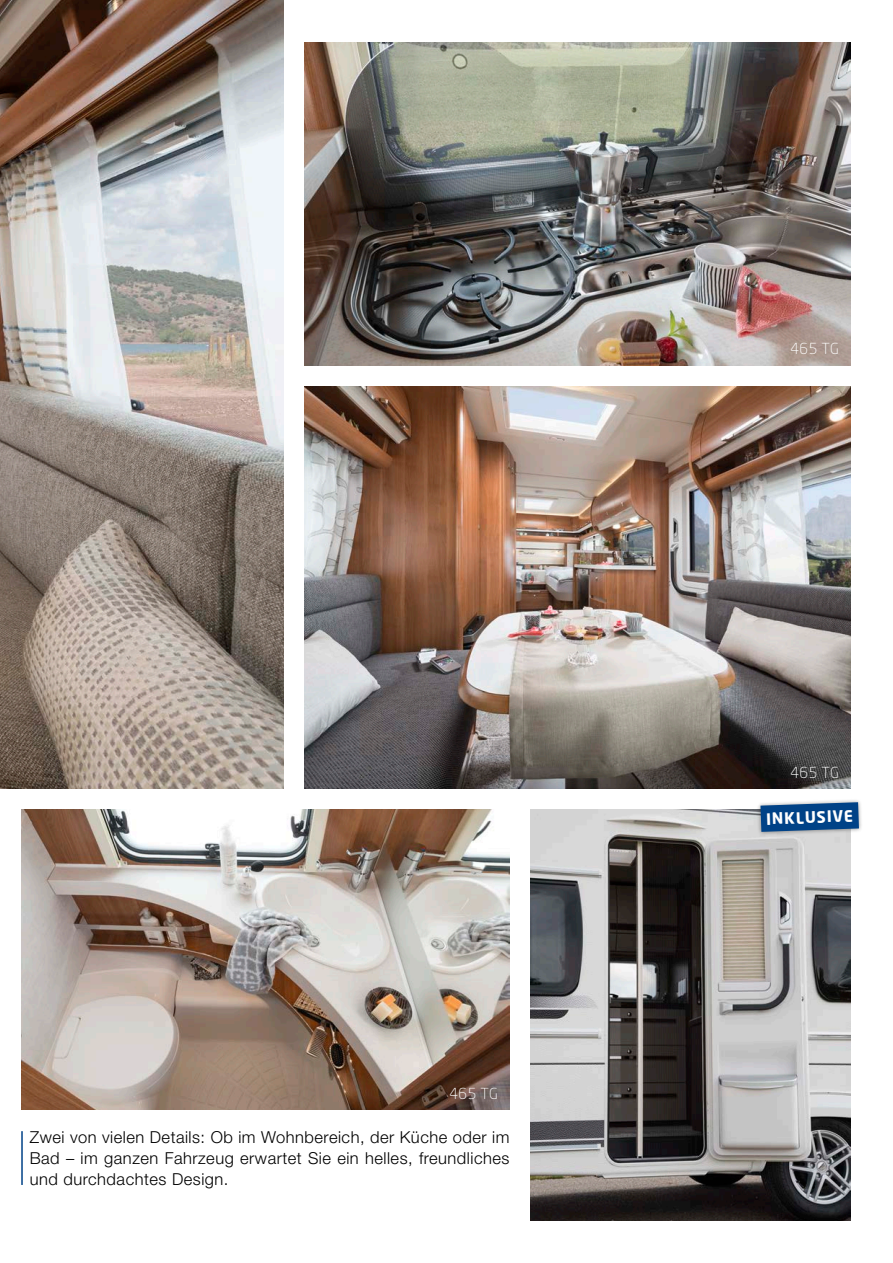
<style>
.page{position:relative;width:893px;height:1263px;background:#fff}
.page>*{position:absolute;margin:0;border:0;box-sizing:border-box;transform-origin:0 0}
.t1{font:300 16.5px/21px "Helvetica Neue LT Std";letter-spacing:.03em;color:#000;text-align:justify}
.t2{font:700 15.6px "Neo Sans Pro";color:#fff}
.t3{font:300 15px "Neo Sans Pro";letter-spacing:.03em;color:#fff}
</style>
<div class="page">
<img style="left:21px;top:810px;width:488px;height:300px">
<img style="left:531px;top:810px;width:319px;height:410px">
<img style="left:305px;top:386px;width:545px;height:402px">
<img style="left:305px;top:43px;width:545px;height:322px">
<hr style="left:21px;top:1131px;width:2px;height:54px;background:#004287">
<img style="left:0;top:0;width:283px;height:788px">
<div style="left:756px;top:798px;width:107px;height:38px;background:#000;opacity:.4"></div>
<svg style="left:760px;top:802px;width:99px;height:30px;background:#1c5590"></svg>
<p class="t3" style="left:449px;top:1085px;width:40px">465 TG</p>
<p class="t1" style="left:30px;top:1126px;width:481px">Zwei von vielen Details: Ob im Wohnbereich, der Küche oder im Bad – im ganzen Fahrzeug erwartet Sie ein helles, freundliches und durchdachtes Design.</p>
<p class="t3" style="left:790px;top:340px;width:40px">465 TG</p>
<p class="t3" style="left:790px;top:763px;width:40px">465 TG</p>
<p class="t2" style="left:766px;top:809px;width:88px;rotate:-2deg">INKLUSIVE</p>
</div>
